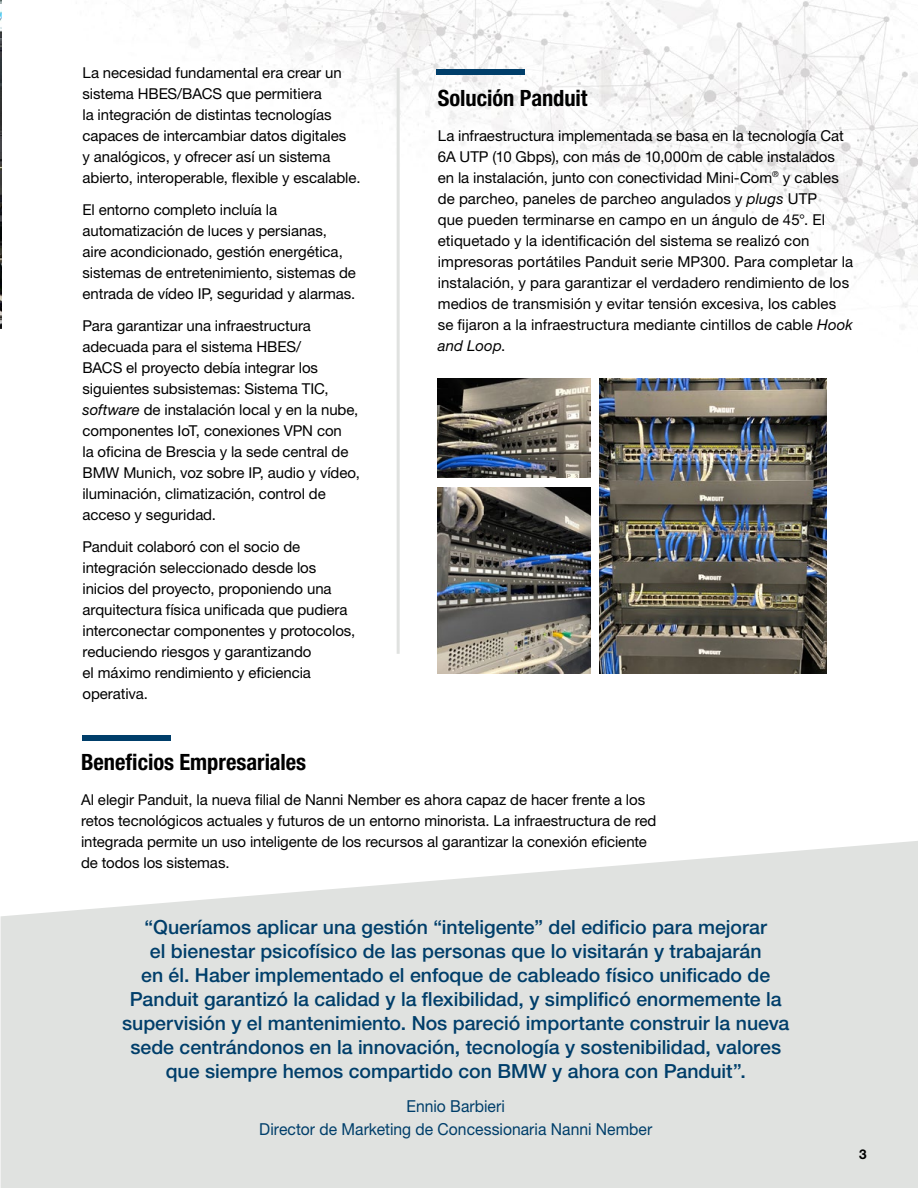
<style>
.page{position:relative;width:918px;height:1188px;background:#fff}
.page>*{position:absolute;margin:0;border:0;box-sizing:border-box;transform-origin:0 0}
.t1{font:700 condensed 22.5px "Helvetica Neue LT Std";letter-spacing:-.005em;color:#000}
.t2{font:500 19.5px/24px "Helvetica Neue LT Std";color:#003e6a;text-align:center}
.t3{font:16.5px/23.2px "Helvetica Neue LT Std";color:#003e6a;text-align:center;scale:.95 1}
.t4{font:15px/21px "Helvetica Neue LT Std";letter-spacing:-.005em;color:#000}
.t5{font:700 13.5px "Helvetica Neue LT Std";color:#000}
.s1{font-style:italic}
</style>
<div class="page">
<svg style="left:1px;top:841px;width:917px;height:347px;background:#e3e5e3"></svg>
<img style="left:1px;top:0;width:917px;height:408px">
<img style="left:0;top:0;width:1px;height:328px">
<div style="left:436px;top:69px;width:89px;height:5px;background:#003e6a"></div>
<img style="left:438px;top:379px;width:152px;height:99px">
<img style="left:438px;top:487px;width:152px;height:186px">
<img style="left:600px;top:379px;width:227px;height:294px">
<div style="left:82px;top:735px;width:89px;height:6px;background:#003e6a"></div>
<hr style="left:397px;top:68px;width:3px;height:586px;background:#e0e2e0">
<p class="t4" style="left:82px;top:62px;width:280px">La necesidad fundamental era crear un sistema HBES/BACS que permitiera<br>la integración de distintas tecnologías capaces de intercambiar datos digitales<br>y analógicos, y ofrecer así un sistema abierto, interoperable, flexible y escalable.</p>
<p class="t4" style="left:82px;top:199px;width:275px">El entorno completo incluía la automatización de luces y persianas,<br>aire acondicionado, gestión energética, sistemas de entretenimiento, sistemas de entrada de vídeo IP, seguridad y alarmas.</p>
<p class="t4" style="left:82px;top:315px;width:279px">Para garantizar una infraestructura adecuada para el sistema HBES/<br>BACS el proyecto debía integrar los siguientes subsistemas: Sistema TIC, <span class="s1">software</span> de instalación local y en la nube, componentes IoT, conexiones VPN con<br>la oficina de Brescia y la sede central de BMW Munich, voz sobre IP, audio y vídeo, iluminación, climatización, control de acceso y seguridad.</p>
<p class="t4" style="left:82px;top:536px;width:274px">Panduit colaboró con el socio de integración seleccionado desde los inicios del proyecto, proponiendo una arquitectura física unificada que pudiera interconectar componentes y protocolos, reduciendo riesgos y garantizando<br>el máximo rendimiento y eficiencia operativa.</p>
<h1 class="t1" style="left:438px;top:84px;width:151px">Solución Panduit</h1>
<p class="t4" style="left:438px;top:125px;width:417px">La infraestructura implementada se basa en la tecnología Cat 6A UTP (10 Gbps), con más de 10,000m de cable instalados en la instalación, junto con conectividad Mini-Com<sup>®</sup> y cables de parcheo, paneles de parcheo angulados y <span class="s1">plugs</span> UTP<br>que pueden terminarse en campo en un ángulo de 45°. El etiquetado y la identificación del sistema se realizó con impresoras portátiles Panduit serie MP300. Para completar la instalación, y para garantizar el verdadero rendimiento de los medios de transmisión y evitar tensión excesiva, los cables se fijaron a la infraestructura mediante cintillos de cable <span class="s1">Hook and Loop</span>.</p>
<h1 class="t1" style="left:81px;top:749px;width:227px">Beneficios Empresariales</h1>
<p class="t4" style="left:81px;top:789px;width:577px">Al elegir Panduit, la nueva filial de Nanni Nember es ahora capaz de hacer frente a los retos tecnológicos actuales y futuros de un entorno minorista. La infraestructura de red integrada permite un uso inteligente de los recursos al garantizar la conexión eficiente de todos los sistemas.</p>
<p class="t2" style="left:122px;top:915px;width:669px">“Queríamos aplicar una gestión “inteligente” del edificio para mejorar<br>el bienestar psicofísico de las personas que lo visitarán y trabajarán<br>en él. Haber implementado el enfoque de cableado físico unificado de Panduit garantizó la calidad y la flexibilidad, y simplificó enormemente la supervisión y el mantenimiento. Nos pareció importante construir la nueva sede centrándonos en la innovación, tecnología y sostenibilidad, valores que siempre hemos compartido con BMW y ahora con Panduit”.</p>
<p class="t3" style="left:259px;top:1094px;width:415px">Ennio Barbieri<br>Director de Marketing de Concessionaria Nanni Nember</p>
<p class="t5" style="left:859px;top:1145px;width:9px">3</p>
</div>
